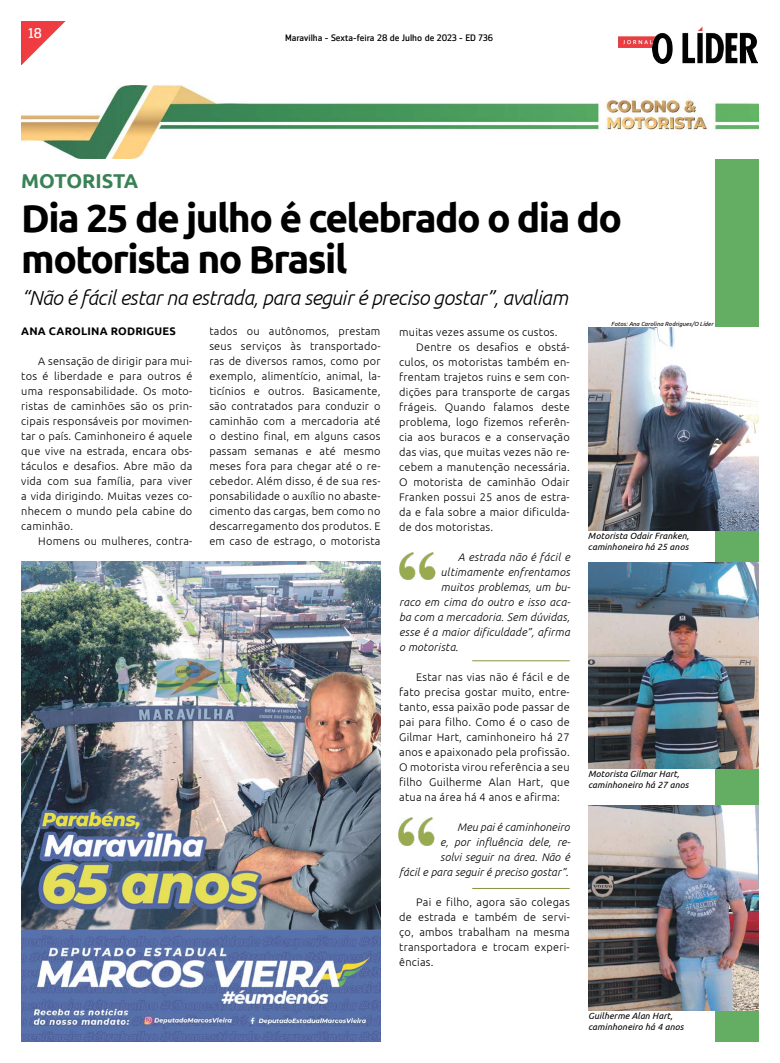
<style>
.page{position:relative;width:780px;height:1063px;background:#fff}
.page>*{position:absolute;margin:0;border:0;box-sizing:border-box;transform-origin:0 0}
.t1{font:700 39px/41px "Ubuntu";letter-spacing:-.04em;color:#000}
.t2{font:italic 300 20.3px "Ubuntu";letter-spacing:-.02em;color:#000}
.t3{font:700 20px "Ubuntu";letter-spacing:-.01em;color:#398256}
.t4{font:14px "Zemestro Std";color:#fff}
.t5{font:300 11px/15px "Ubuntu";letter-spacing:.02em;color:#000;text-align:justify}
.t6{font:italic 300 11px/15px "Ubuntu";letter-spacing:.02em;color:#000;text-align:right}
.t7{font:700 11px "Ubuntu";letter-spacing:.02em;color:#000}
.t8{font:9.3px "Zemestro Std";color:#000}
.t9{font:italic 9px/11px "Ubuntu";letter-spacing:.01em;color:#000}
.t10{font:italic 6px "Ubuntu";letter-spacing:.01em;color:#000}
.s1{font-style:normal}
</style>
<div class="page">
<img style="left:21px;top:21px;width:44px;height:44px">
<img style="left:618px;top:36px;width:34px;height:12px">
<img style="left:751px;top:33px;width:6px;height:31px">
<img style="left:652px;top:26px;width:99px;height:38px">
<div style="left:714px;top:159px;width:44px;height:883px;background:#64ae64"></div>
<img style="left:21px;top:562px;width:359px;height:480px">
<img style="left:22px;top:86px;width:736px;height:73px">
<div style="left:587px;top:75px;width:77px;height:23px;background:#fff"></div>
<img style="left:588px;top:327px;width:170px;height:203px">
<img style="left:588px;top:562px;width:170px;height:206px">
<img style="left:588px;top:805px;width:170px;height:206px">
<img style="left:399px;top:552px;width:36px;height:28px">
<img style="left:398px;top:818px;width:37px;height:27px">
<hr style="left:472px;top:660px;width:97px;height:1px;background:#839341">
<hr style="left:472px;top:888px;width:97px;height:1px;background:#839341">
<p class="t4" style="left:29px;top:24px;width:15px">18</p>
<p class="t8" style="left:285px;top:33px;width:209px">Maravilha - Sexta-feira 28 de Julho de 2023 - ED 736</p>
<h3 class="t3" style="left:21px;top:169px;width:118px">MOTORISTA</h3>
<h1 class="t1" style="left:21px;top:197px;width:602px">Dia 25 de julho é celebrado o dia do motorista no Brasil</h1>
<h2 class="t2" style="left:21px;top:286px;width:548px">“Não é fácil estar na estrada, para seguir é preciso gostar”, avaliam</h2>
<p class="t7" style="left:21px;top:324px;width:156px">ANA CAROLINA RODRIGUES</p>
<p class="t5" style="left:21px;top:353px;width:173px;text-indent:17px">A sensação de dirigir para mui&shy;tos é liberdade e para outros é uma responsabilidade. Os moto&shy;ristas de caminhões são os prin&shy;cipais responsáveis por movimen&shy;tar o país. Caminhoneiro é aquele que vive na estrada, encara obs&shy;táculos e desafios. Abre mão da vida com sua família, para viver a vida dirigindo. Muitas vezes co&shy;nhecem o mundo pela cabine do caminhão.</p>
<p class="t5" style="left:38px;top:533px;width:155px">Homens ou mulheres, contra-</p>
<p class="t10" style="left:611px;top:320px;width:104px">Fotos: Ana Carolina Rodrigues/O Líder</p>
<p class="t5" style="left:209px;top:323px;width:173px">tados ou autônomos, prestam seus serviços às transportado&shy;ras de diversos ramos, como por exemplo, alimentício, animal, la&shy;ticínios e outros. Basicamente, são contratados para conduzir o caminhão com a mercadoria até o destino final, em alguns casos passam semanas e até mesmo meses fora para chegar até o re&shy;cebedor. Além disso, é de sua res&shy;ponsabilidade o auxílio no abaste&shy;cimento das cargas, bem como no descarregamento dos produtos. E em caso de estrago, o motorista</p>
<p class="t5" style="left:399px;top:324px;width:160px">muitas vezes assume os custos.</p>
<p class="t5" style="left:416px;top:339px;width:155px">Dentre os desafios e obstá-</p>
<p class="t5" style="left:399px;top:354px;width:172px">culos, os motoristas também en-</p>
<p class="t5" style="left:399px;top:369px;width:172px">frentam trajetos ruins e sem con-</p>
<p class="t5" style="left:399px;top:384px;width:172px">dições para transporte de cargas</p>
<p class="t5" style="left:399px;top:399px;width:172px">frágeis. Quando falamos deste</p>
<p class="t5" style="left:399px;top:414px;width:172px">problema, logo fizemos referên-</p>
<p class="t5" style="left:399px;top:429px;width:172px">cia aos buracos e a conservação</p>
<p class="t5" style="left:399px;top:444px;width:172px">das vias, que muitas vezes não re-</p>
<p class="t5" style="left:399px;top:459px;width:172px">cebem a manutenção necessária.</p>
<p class="t5" style="left:399px;top:474px;width:172px">O motorista de caminhão Odair</p>
<p class="t5" style="left:399px;top:489px;width:172px">Franken possui 25 anos de estra-</p>
<p class="t5" style="left:399px;top:504px;width:172px">da e fala sobre a maior dificulda-</p>
<p class="t5" style="left:399px;top:519px;width:95px">de dos motoristas.</p>
<p class="t6" style="left:458px;top:549px;width:113px">A estrada não é fácil e</p>
<p class="t6" style="left:441px;top:564px;width:130px">ultimamente enfrentamos</p>
<p class="t6" style="left:441px;top:579px;width:131px">muitos problemas, um bu-</p>
<p class="t6" style="left:399px;top:594px;width:172px">raco em cima do outro e isso aca-</p>
<p class="t6" style="left:399px;top:609px;width:172px">ba com a mercadoria. Sem dúvidas,</p>
<p class="t6" style="left:399px;top:624px;width:172px">esse é a maior dificuldade”, afirma</p>
<p class="t6" style="left:399px;top:639px;width:61px">o motorista.</p>
<p class="t5" style="left:399px;top:669px;width:172px;text-indent:17px">Estar nas vias não é fácil e de fato precisa gostar muito, entre&shy;tanto, essa paixão pode passar de pai para filho. Como é o caso de Gilmar Hart, caminhoneiro há 27 anos e apaixonado pela profissão.<br>O motorista virou referência a seu filho Guilherme Alan Hart, que atua na área há 4 anos e afirma:</p>
<p class="t6" style="left:399px;top:819px;width:172px">Meu pai é caminhoneiro<br>e, por influência dele, re-<br>solvi seguir na área. Não é<br>fácil e para seguir é preciso gostar”<span class="s1">.</span></p>
<p class="t5" style="left:399px;top:894px;width:172px;text-indent:17px">Pai e filho, agora são colegas de estrada e também de servi&shy;ço, ambos trabalham na mesma transportadora e trocam experi&shy;ências.</p>
<p class="t9" style="left:588px;top:530px;width:103px">Motorista Odair Franken, caminhoneiro há 25 anos</p>
<p class="t9" style="left:588px;top:768px;width:102px">Motorista Gilmar Hart, caminhoneiro há 27 anos</p>
<p class="t9" style="left:588px;top:1010px;width:97px">Guilherme Alan Hart, caminhoneiro há 4 anos</p>
</div>
